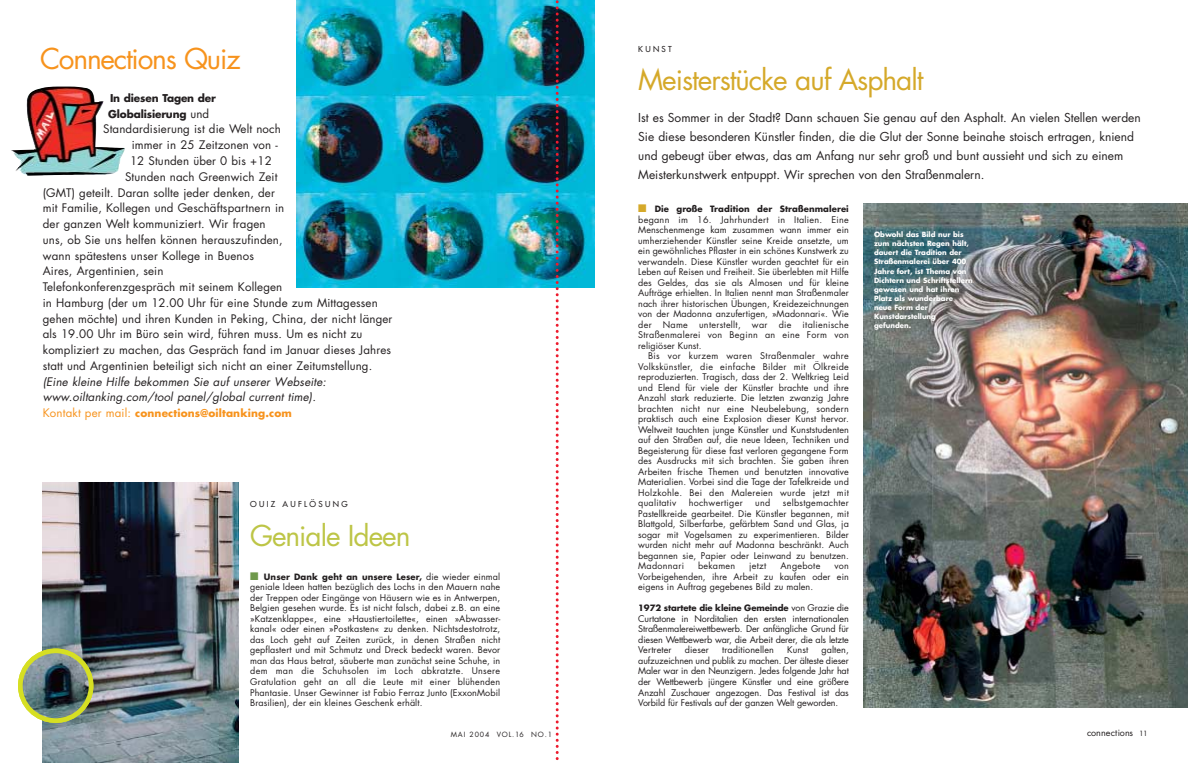
<style>
.page{position:relative;width:1188px;height:763px;background:#fff}
.page>*{position:absolute;margin:0;border:0;box-sizing:border-box;transform-origin:0 0}
.t1{font:28px "Futura";letter-spacing:-.035em;color:#d5a92a}
.t2{font:28px "Futura";letter-spacing:-.045em;color:#f7931d}
.t3{font:28px "Futura";letter-spacing:-.035em;color:#bdc546}
.t4{font:12px/19px "Futura";color:#231f20}
.t5{font:11.5px "Futura";letter-spacing:.01em;color:#231f20}
.t6{font:italic 11.5px/15.8px "Futura";letter-spacing:.01em;color:#231f20}
.t7{font:700 10.5px "Futura";letter-spacing:.015em;color:#f7931d}
.t8{font:700 10.5px/15.8px "Futura";letter-spacing:-.015em;color:#231f20}
.t9{font:9px/10.5px "Futura";letter-spacing:.01em;color:#231f20;text-align:justify}
.t10{font:9px "Futura";letter-spacing:.03em;color:#231f20}
.t11{font:700 8.5px "Futura";letter-spacing:.01em;color:#231f20}
.t12{font:700 8.5px "Futura";letter-spacing:-.015em;color:#231f20}
.t13{font:8px "Futura";letter-spacing:.29em;color:#231f20}
.t14{font:700 7px/9.1px "Futura";color:#fff}
.t15{font:7px "Futura";letter-spacing:.125em;color:#231f20}
.s1{font-weight:400;font-size:11.5px}
.s2{color:#6f994c}
.s3{font-weight:400;font-size:9px}
.s4{color:#d5a92a}
.s5{font-size:7px}
</style>
<div class="page">
<img style="left:11px;top:0;width:1177px;height:763px">
<h1 class="t2" style="left:40px;top:45px;width:202px">Connections Quiz</h1>
<p class="t8" style="left:108px;top:91px;width:109px">In diesen Tagen der<br>Globalisierung <span class="s1">und</span></p>
<p class="t5" style="left:103px;top:124px;width:179px">Standardisierung ist die Welt noch</p>
<p class="t5" style="left:132px;top:140px;width:148px">immer in 25 Zeitzonen von -</p>
<p class="t5" style="left:130px;top:155px;width:143px">12 Stunden über 0 bis +12</p>
<p class="t5" style="left:125px;top:171px;width:154px">Stunden nach Greenwich Zeit</p>
<p class="t5" style="left:43px;top:187px;width:234px">(GMT) geteilt. Daran sollte jeder denken, der</p>
<p class="t5" style="left:43px;top:203px;width:243px">mit Familie, Kollegen und Geschäftspartnern in</p>
<p class="t5" style="left:43px;top:218px;width:224px">der ganzen Welt kommuniziert. Wir fragen</p>
<p class="t5" style="left:43px;top:234px;width:241px">uns, ob Sie uns helfen können herauszufinden,</p>
<p class="t5" style="left:43px;top:250px;width:213px">wann spätestens unser Kollege in Buenos</p>
<p class="t5" style="left:43px;top:266px;width:122px">Aires, Argentinien, sein</p>
<p class="t5" style="left:43px;top:281px;width:241px">Telefonkonferenzgespräch mit seinem Kollegen</p>
<p class="t5" style="left:43px;top:297px;width:336px">in Hamburg (der um 12.00 Uhr für eine Stunde zum Mittagessen</p>
<p class="t5" style="left:43px;top:313px;width:351px">gehen möchte) und ihren Kunden in Peking, China, der nicht länger</p>
<p class="t5" style="left:43px;top:329px;width:321px">als 19.00 Uhr im Büro sein wird, führen muss. Um es nicht zu</p>
<p class="t5" style="left:43px;top:344px;width:350px">kompliziert zu machen, das Gespräch fand im Januar dieses Jahres</p>
<p class="t5" style="left:43px;top:360px;width:331px">statt und Argentinien beteiligt sich nicht an einer Zeitumstellung.</p>
<p class="t6" style="left:43px;top:374px;width:285px">(Eine kleine Hilfe bekommen Sie auf unserer Webseite: www.oiltanking.com/tool panel/global current time).</p>
<p class="t7" style="left:43px;top:408px;width:251px"><span class="s1">Kontakt per mail:</span> connections@oiltanking.com</p>
<p class="t13" style="left:250px;top:500px;width:99px">OUIZ AUFLÖSUNG</p>
<h1 class="t3" style="left:250px;top:523px;width:162px">Geniale Ideen</h1>
<p class="t11" style="left:250px;top:573px;width:252px"><span class="s2">■</span> Unser Dank geht an unsere Leser, <span class="s3">die wieder einmal</span></p>
<p class="t9" style="left:250px;top:582px;width:252px">geniale Ideen hatten bezüglich des Lochs in den Mauern nahe der Treppen oder Eingänge von Häusern wie es in Antwerpen, Belgien gesehen wurde. Es ist nicht falsch, dabei z.B. an eine »Katzenklappe«, eine »Haustiertoilette«, einen »Abwasser&shy;kanal« oder einen »Postkasten« zu denken. Nichtsdestotrotz, das Loch geht auf Zeiten zurück, in denen Straßen nicht gepflastert und mit Schmutz und Dreck bedeckt waren. Bevor man das Haus betrat, säuberte man zunächst seine Schuhe, in dem man die Schuhsolen im Loch abkratzte. Unsere Gratulation geht an all die Leute mit einer blühenden Phantasie. Unser Gewinner ist Fabio Ferraz Junto (ExxonMobil Brasilien), der ein kleines Geschenk erhält.</p>
<p class="t13" style="left:638px;top:45px;width:35px">KUNST</p>
<h1 class="t1" style="left:638px;top:67px;width:287px">Meisterstücke auf Asphalt</h1>
<p class="t4" style="left:638px;top:109px;width:504px">Ist es Sommer in der Stadt? Dann schauen Sie genau auf den Asphalt. An vielen Stellen werden Sie diese besonderen Künstler finden, die die Glut der Sonne beinahe stoisch ertragen, kniend und gebeugt über etwas, das am Anfang nur sehr groß und bunt aussieht und sich zu einem Meisterkunstwerk entpuppt. Wir sprechen von den Straßenmalern.</p>
<p class="t11" style="left:638px;top:205px;width:212px"><span class="s4">■</span> Die große Tradition der Straßenmalerei</p>
<p class="t9" style="left:638px;top:215px;width:212px">begann im 16. Jahrhundert in Italien. Eine Menschenmenge kam zusammen wann immer ein umherziehender Künstler seine Kreide ansetzte, um ein gewöhnliches Pflaster in ein schönes Kunstwerk zu verwandeln. Diese Künstler wurden geachtet für ein Leben auf Reisen und Freiheit. Sie überlebten mit Hilfe des Geldes, das sie als Almosen und für kleine Aufträge erhielten. In Italien nennt man Straßenmaler nach ihrer historischen Übungen, Kreidezeichnungen von der Madonna anzufertigen, »Madonnari«. Wie der Name unterstellt, war die italienische Straßenmalerei von Beginn an eine Form von religiöser Kunst.</p>
<p class="t9" style="left:638px;top:351px;width:212px;text-indent:10px">Bis vor kurzem waren Straßenmaler wahre Volkskünstler, die einfache Bilder mit Ölkreide reproduzierten. Tragisch, dass der 2. Weltkrieg Leid und Elend für viele der Künstler brachte und ihre Anzahl stark reduzierte. Die letzten zwanzig Jahre brachten nicht nur eine Neubelebung, sondern praktisch auch eine Explosion dieser Kunst hervor.<br>Weltweit tauchten junge Künstler und Kunststudenten auf den Straßen auf, die neue Ideen, Techniken und Begeisterung für diese fast verloren gegangene Form des Ausdrucks mit sich brachten. Sie gaben ihren Arbeiten frische Themen und benutzten innovative Materialien. Vorbei sind die Tage der Tafelkreide und Holzkohle. Bei den Malereien wurde jetzt mit qualitativ</p>
<p class="t9" style="left:638px;top:498px;width:212px;text-indent:145px">selbstgemachter Pastellkreide gearbeitet. Die Künstler begannen, mit Blattgold, Silberfarbe, gefärbtem Sand und Glas, ja sogar mit Vogelsamen zu experimentieren. Bilder wurden nicht mehr auf Madonna beschränkt. Auch begannen sie, Papier oder Leinwand zu benutzen.<br>Madonnari</p>
<p class="t10" style="left:688px;top:499px;width:56px">hochwertiger</p>
<p class="t9" style="left:755px;top:498px;width:17px">und</p>
<p class="t10" style="left:698px;top:562px;width:39px">bekamen</p>
<p class="t9" style="left:749px;top:561px;width:19px">jetzt</p>
<p class="t10" style="left:780px;top:562px;width:41px">Angebote</p>
<p class="t9" style="left:638px;top:561px;width:212px;text-indent:196px">von Vorbeigehenden, ihre Arbeit zu kaufen oder ein eigens in Auftrag gegebenes Bild zu malen.</p>
<p class="t12" style="left:638px;top:604px;width:212px">1972 startete die kleine Gemeinde <span class="s3">von Grazie die</span></p>
<p class="t9" style="left:638px;top:614px;width:212px">Curtatone in Norditalien den ersten internationalen Straßenmalereiwettbewerb. Der anfängliche Grund für diesen Wettbewerb war, die Arbeit derer, die als letzte Vertreter</p>
<p class="t9" style="left:638px;top:645px;width:212px;text-indent:183px">galten, aufzuzeichnen und publik zu machen. Der älteste dieser Maler war in den Neunzigern. Jedes folgende Jahr hat der Wettbewerb jüngere Künstler und eine größere Anzahl Zuschauer angezogen. Das Festival ist das Vorbild für Festivals auf der ganzen Welt geworden.</p>
<p class="t9" style="left:685px;top:645px;width:26px">dieser</p>
<p class="t9" style="left:722px;top:645px;width:53px">traditionellen</p>
<p class="t9" style="left:787px;top:645px;width:23px">Kunst</p>
<p class="t14" style="left:874px;top:230px;width:100px">Obwohl das Bild nur bis zum nächsten Regen hält, dauert die Tradition der<br>Straßenmalerei über 400<br>Jahre fort, ist Thema von<br>Dichtern und Schriftstellern gewesen und hat ihren<br>Platz als wunderbare<br>neue Form der<br>Kunstdarstellung gefunden.</p>
<p class="t15" style="left:451px;top:731px;width:103px">MAI 2004 VOL.16 NO.1</p>
<p class="t9" style="left:1087px;top:728px;width:62px">connections <span class="s5">11</span></p>
</div>
